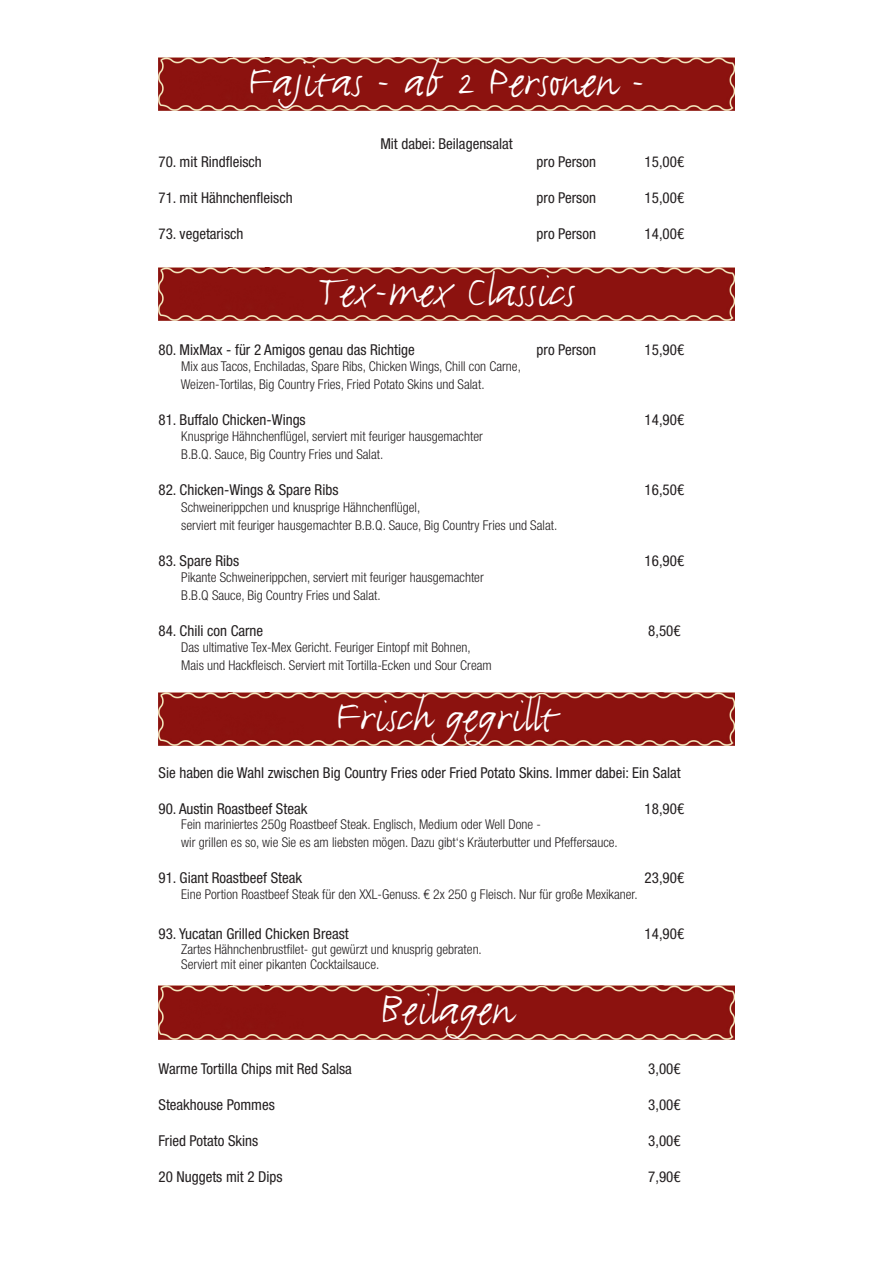
<style>
.page{position:relative;width:893px;height:1263px;background:#fff}
.page>*{position:absolute;margin:0;border:0;box-sizing:border-box;transform-origin:0 0}
.Fußzeilentext{font:49.5px "FF Justlefthand";color:#fff}
.t1{font:condensed 15px "Helvetica Neue LT Pro";color:#231f20}
.t2{font:300 condensed 13.5px "Helvetica Neue LT Pro";color:#231f20}
</style>
<div class="page">
<img style="left:159px;top:57px;width:575px;height:54px">
<img style="left:159px;top:267px;width:575px;height:53px">
<img style="left:159px;top:692px;width:575px;height:53px">
<img style="left:159px;top:986px;width:575px;height:53px">
<p class="Fußzeilentext" style="left:248px;top:53px;width:398px">Fajitas - ab 2 Personen -</p>
<p class="t1" style="left:380px;top:135px;width:134px">Mit dabei: Beilagensalat</p>
<p class="t1" style="left:159px;top:153px;width:105px">70. mit Rindfleisch</p>
<p class="t1" style="left:537px;top:153px;width:61px">pro Person</p>
<p class="t1" style="left:645px;top:153px;width:41px">15,00€</p>
<p class="t1" style="left:159px;top:189px;width:136px">71. mit Hähnchenfleisch</p>
<p class="t1" style="left:537px;top:189px;width:61px">pro Person</p>
<p class="t1" style="left:645px;top:189px;width:41px">15,00€</p>
<p class="t1" style="left:159px;top:225px;width:86px">73. vegetarisch</p>
<p class="t1" style="left:537px;top:225px;width:61px">pro Person</p>
<p class="t1" style="left:645px;top:225px;width:41px">14,00€</p>
<p class="Fußzeilentext" style="left:318px;top:263px;width:259px">Tex-mex Classics</p>
<p class="t1" style="left:159px;top:341px;width:258px">80. MixMax - für 2 Amigos genau das Richtige</p>
<p class="t1" style="left:537px;top:341px;width:61px">pro Person</p>
<p class="t1" style="left:645px;top:341px;width:41px">15,90€</p>
<p class="t2" style="left:181px;top:359px;width:341px">Mix aus Tacos, Enchiladas, Spare Ribs, Chicken Wings, Chill con Carne,</p>
<p class="t2" style="left:181px;top:377px;width:305px">Weizen-Tortilas, Big Country Fries, Fried Potato Skins und Salat.</p>
<p class="t1" style="left:159px;top:411px;width:149px">81. Buffalo Chicken-Wings</p>
<p class="t1" style="left:645px;top:411px;width:41px">14,90€</p>
<p class="t2" style="left:181px;top:429px;width:303px">Knusprige Hähnchenflügel, serviert mit feuriger hausgemachter</p>
<p class="t2" style="left:181px;top:447px;width:204px">B.B.Q. Sauce, Big Country Fries und Salat.</p>
<p class="t1" style="left:159px;top:481px;width:181px">82. Chicken-Wings &amp; Spare Ribs</p>
<p class="t1" style="left:645px;top:481px;width:41px">16,50€</p>
<p class="t2" style="left:181px;top:499px;width:241px">Schweinerippchen und knusprige Hähnchenflügel,</p>
<p class="t2" style="left:181px;top:517px;width:377px">serviert mit feuriger hausgemachter B.B.Q. Sauce, Big Country Fries und Salat.</p>
<p class="t1" style="left:159px;top:551px;width:82px">83. Spare Ribs</p>
<p class="t1" style="left:645px;top:551px;width:41px">16,90€</p>
<p class="t2" style="left:181px;top:569px;width:304px">Pikante Schweinerippchen, serviert mit feuriger hausgemachter</p>
<p class="t2" style="left:181px;top:587px;width:201px">B.B.Q Sauce, Big Country Fries und Salat.</p>
<p class="t1" style="left:159px;top:622px;width:106px">84. Chili con Carne</p>
<p class="t1" style="left:648px;top:622px;width:34px">8,50€</p>
<p class="t2" style="left:181px;top:639px;width:291px">Das ultimative Tex-Mex Gericht. Feuriger Eintopf mit Bohnen,</p>
<p class="t2" style="left:181px;top:657px;width:312px">Mais und Hackfleisch. Serviert mit Tortilla-Ecken und Sour Cream</p>
<p class="Fußzeilentext" style="left:336px;top:688px;width:223px">Frisch gegrillt</p>
<p class="t1" style="left:159px;top:764px;width:524px">Sie haben die Wahl zwischen Big Country Fries oder Fried Potato Skins. Immer dabei: Ein Salat</p>
<p class="t1" style="left:159px;top:800px;width:150px">90. Austin Roastbeef Steak</p>
<p class="t1" style="left:645px;top:800px;width:41px">18,90€</p>
<p class="t2" style="left:181px;top:816px;width:361px">Fein mariniertes 250g Roastbeef Steak. Englisch, Medium oder Well Done -</p>
<p class="t2" style="left:181px;top:834px;width:438px">wir grillen es so, wie Sie es am liebsten mögen. Dazu gibt‘s Kräuterbutter und Pfeffersauce.</p>
<p class="t1" style="left:159px;top:869px;width:145px">91. Giant Roastbeef Steak</p>
<p class="t1" style="left:645px;top:869px;width:41px">23,90€</p>
<p class="t2" style="left:181px;top:887px;width:458px">Eine Portion Roastbeef Steak für den XXL-Genuss. € 2x 250 g Fleisch. Nur für große Mexikaner.</p>
<p class="t1" style="left:159px;top:925px;width:192px">93. Yucatan Grilled Chicken Breast</p>
<p class="t1" style="left:645px;top:925px;width:41px">14,90€</p>
<p class="t2" style="left:181px;top:941px;width:302px">Zartes Hähnchenbrustfilet- gut gewürzt und knusprig gebraten.</p>
<p class="t2" style="left:181px;top:956px;width:200px">Serviert mit einer pikanten Cocktailsauce.</p>
<p class="Fußzeilentext" style="left:380px;top:981px;width:134px">Beilagen</p>
<p class="t1" style="left:159px;top:1059px;width:195px">Warme Tortilla Chips mit Red Salsa</p>
<p class="t1" style="left:648px;top:1059px;width:34px">3,00€</p>
<p class="t1" style="left:159px;top:1095px;width:118px">Steakhouse Pommes</p>
<p class="t1" style="left:648px;top:1095px;width:34px">3,00€</p>
<p class="t1" style="left:159px;top:1131px;width:101px">Fried Potato Skins</p>
<p class="t1" style="left:648px;top:1131px;width:34px">3,00€</p>
<p class="t1" style="left:159px;top:1167px;width:126px">20 Nuggets mit 2 Dips</p>
<p class="t1" style="left:648px;top:1167px;width:34px">7,90€</p>
</div>
